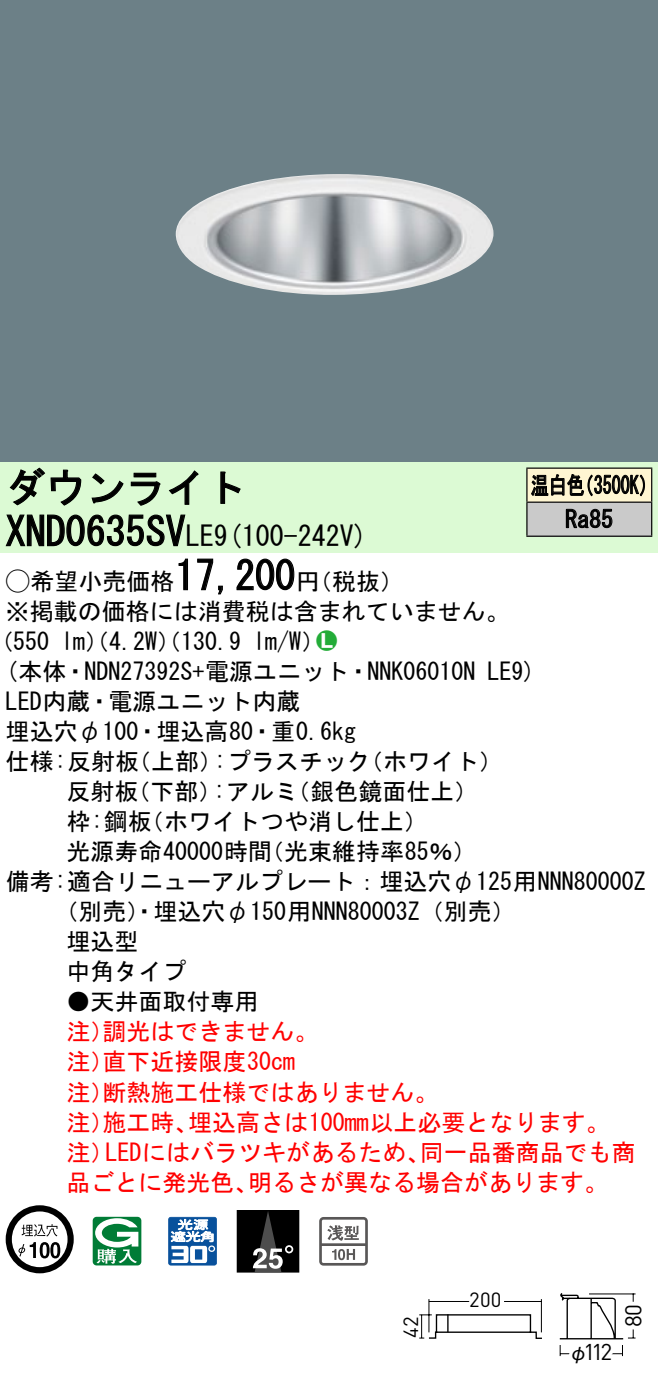
<style>
.page{position:relative;width:658px;height:1391px;background:#fff}
.page>*{position:absolute;margin:0;border:0;box-sizing:border-box;transform-origin:0 0}
.t1{font:40px "MS Gothic";color:#000}
.t2{font:28px "MS Gothic";color:#000}
.t3{font:24px/30.4px "MS Gothic";color:#000}
.t4{font:24px/30px "MS Gothic";color:#f00}
.t5{font:24px/34px "MS Gothic";color:#000;scale:.75 1}
.t6{font:24px "Ford Classification 1";color:#23ac38}
.t7{font:22.8px "DINOT";color:#000}
.t8{font:20.4px "DINOT";color:#000}
.t9{font:20px "Gothic BBB Pro Medium 90 pv RKSJ H";color:#000}
.s1{font-size:28px}
.s2{font-family:"Ford Classification 1"}
.s3{color:#fff}
</style>
<div class="page">
<div style="left:0;top:0;width:658px;height:462px;background:#6c8087"></div>
<img style="left:176px;top:174px;width:318px;height:121px">
<div style="left:0;top:462px;width:658px;height:90px;background:#dcfad4"></div>
<svg style="left:9px;top:467px;width:73px;height:39px"></svg>
<svg style="left:91px;top:473px;width:33px;height:30px"></svg>
<svg style="left:130px;top:472px;width:30px;height:34px"></svg>
<svg style="left:168px;top:470px;width:30px;height:35px"></svg>
<svg style="left:220px;top:471px;width:21px;height:33px"></svg>
<svg style="left:5px;top:514px;width:181px;height:32px"></svg>
<svg style="left:178px;top:558px;width:10px;height:32px"></svg>
<svg style="left:197px;top:558px;width:26px;height:37px"></svg>
<svg style="left:236px;top:558px;width:59px;height:32px"></svg>
<svg style="left:6px;top:1205px;width:68px;height:68px"></svg>
<svg style="left:40px;top:1241px;width:10px;height:17px"></svg>
<svg style="left:50px;top:1241px;width:10px;height:17px"></svg>
<svg style="left:93px;top:1216px;width:48px;height:49px"></svg>
<svg style="left:168px;top:1216px;width:49px;height:49px"></svg>
<div style="left:237px;top:1210px;width:62px;height:61px;background:#000"></div>
<div style="left:237px;top:1209px;width:62px;height:63px;border:1px solid #000"></div>
<svg style="left:253px;top:1210px;width:38px;height:61px"></svg>
<svg style="left:319px;top:1217px;width:49px;height:48px"></svg>
<div style="left:527px;top:468px;width:124px;height:34px;background:#fff6d2"></div>
<div style="left:527px;top:502px;width:124px;height:34px;background:#cacaca"></div>
<hr style="left:526px;top:467px;width:126px;height:2px;background:#000">
<hr style="left:526px;top:468px;width:1px;height:33px;background:#000">
<hr style="left:651px;top:468px;width:1px;height:33px;background:#000">
<hr style="left:526px;top:501px;width:126px;height:2px;background:#000">
<hr style="left:526px;top:502px;width:1px;height:33px;background:#000">
<hr style="left:651px;top:502px;width:1px;height:33px;background:#000">
<hr style="left:526px;top:535px;width:126px;height:2px;background:#000">
<svg style="left:531px;top:474px;width:114px;height:23px"></svg>
<svg style="left:565px;top:508px;width:47px;height:20px"></svg>
<svg style="left:559px;top:1293px;width:77px;height:64px"></svg>
<svg style="left:419px;top:1299px;width:123px;height:40px"></svg>
<h1 class="t1" style="left:6px;top:467px;width:242px">ダウンライト</h1>
<p class="t2" style="left:214px;top:522px;width:155px">(9 100-242 (V</p>
<h1 class="t1" style="left:6px;top:511px;width:210px">XND0635SV<span class="s1">LE</span></h1>
<h1 class="t1" style="left:175px;top:555px;width:121px">17,200</h1>
<p class="t3" style="left:6px;top:566px;width:505px"><span class="s2">A</span>希望小売価格<br>※掲載の価格には消費税は含まれていません。</p>
<p class="t6" style="left:316px;top:629px;width:22px">2<span class="s3">7</span></p>
<p class="t3" style="left:296px;top:566px;width:109px">（円税抜(</p>
<p class="t3" style="left:253px;top:626px;width:73px">l m (W/</p>
<p class="t3" style="left:-11px;top:626px;width:62px">（550</p>
<p class="t3" style="left:61px;top:626px;width:182px">lm）（4.2 ）（W 130.9</p>
<p class="t5" style="left:565px;top:468px;width:65px;text-indent:-34px">温白色<br>Ra85</p>
<p class="t5" style="left:575px;top:468px;width:109px">（3500 (K</p>
<p class="t3" style="left:6px;top:656px;width:471px">(本体・NDN27392 +S 電源ユニット・NNK06010N</p>
<p class="t3" style="left:6px;top:686px;width:296px">LED内蔵・電源ユニット内蔵</p>
<p class="t3" style="left:6px;top:716px;width:352px">埋込穴φ100・埋込高80・重0.6kg</p>
<p class="t3" style="left:359px;top:746px;width:145px">（ホワイト(</p>
<p class="t3" style="left:487px;top:656px;width:50px">LE (9</p>
<p class="t3" style="left:214px;top:746px;width:158px">:プラスチック</p>
<p class="t3" style="left:6px;top:746px;width:135px">仕様:反射板</p>
<p class="t3" style="left:127px;top:746px;width:97px">（上部）</p>
<p class="t3" style="left:66px;top:776px;width:74px">反射板</p>
<p class="t3" style="left:126px;top:776px;width:97px">（下部）</p>
<p class="t3" style="left:213px;top:776px;width:86px">:アルミ</p>
<p class="t3" style="left:286px;top:776px;width:193px">（銀色鏡面仕上(</p>
<p class="t3" style="left:66px;top:806px;width:87px">枠:鋼板</p>
<p class="t3" style="left:140px;top:806px;width:290px">（ホワイトつや消し仕上(</p>
<p class="t3" style="left:66px;top:836px;width:207px">光源寿命40000時間</p>
<p class="t3" style="left:6px;top:866px;width:641px">備考:適合リニューアルプレート：埋込穴φ125用NNN80000Z</p>
<p class="t3" style="left:54px;top:896px;width:463px">（別売）・埋込穴φ150用NNN80003 （Z 別売(</p>
<p class="t3" style="left:66px;top:926px;width:74px">埋込型</p>
<p class="t3" style="left:66px;top:956px;width:121px">中角タイプ</p>
<p class="t3" style="left:66px;top:986px;width:194px">●天井面取付専用</p>
<p class="t4" style="left:102px;top:1016px;width:217px">調光はできません。</p>
<p class="t3" style="left:260px;top:836px;width:218px">（光束維持率85％(</p>
<p class="t4" style="left:102px;top:1016px;width:194px;text-indent:-36px">注）<br>直下近接限度30cm</p>
<p class="t4" style="left:102px;top:1046px;width:337px;text-indent:-36px">注）<br>断熱施工仕様ではありません。</p>
<p class="t4" style="left:66px;top:1076px;width:49px">注）</p>
<p class="t4" style="left:188px;top:1106px;width:423px">埋込高さは100mm以上必要となります。</p>
<p class="t4" style="left:102px;top:1106px;width:97px">施工時、</p>
<p class="t4" style="left:66px;top:1106px;width:49px">注）</p>
<p class="t4" style="left:66px;top:1136px;width:49px">注）</p>
<p class="t4" style="left:105px;top:1136px;width:326px">LEDにはバラツキがあるため、</p>
<p class="t4" style="left:420px;top:1136px;width:217px">同一品番商品でも商</p>
<p class="t4" style="left:66px;top:1166px;width:194px">品ごとに発光色、</p>
<p class="t4" style="left:248px;top:1166px;width:362px">明るさが異なる場合があります。</p>
<p class="t8" style="left:397px;top:1337px;width:23px;rotate:-90deg">42</p>
<p class="t8" style="left:469px;top:1285px;width:34px">200</p>
<p class="t7" style="left:583px;top:1336px;width:30px">112</p>
<p class="t9" style="left:568px;top:1335px;width:21px">φ</p>
<p class="t7" style="left:617px;top:1327px;width:25px;rotate:-90deg">80</p>
</div>
